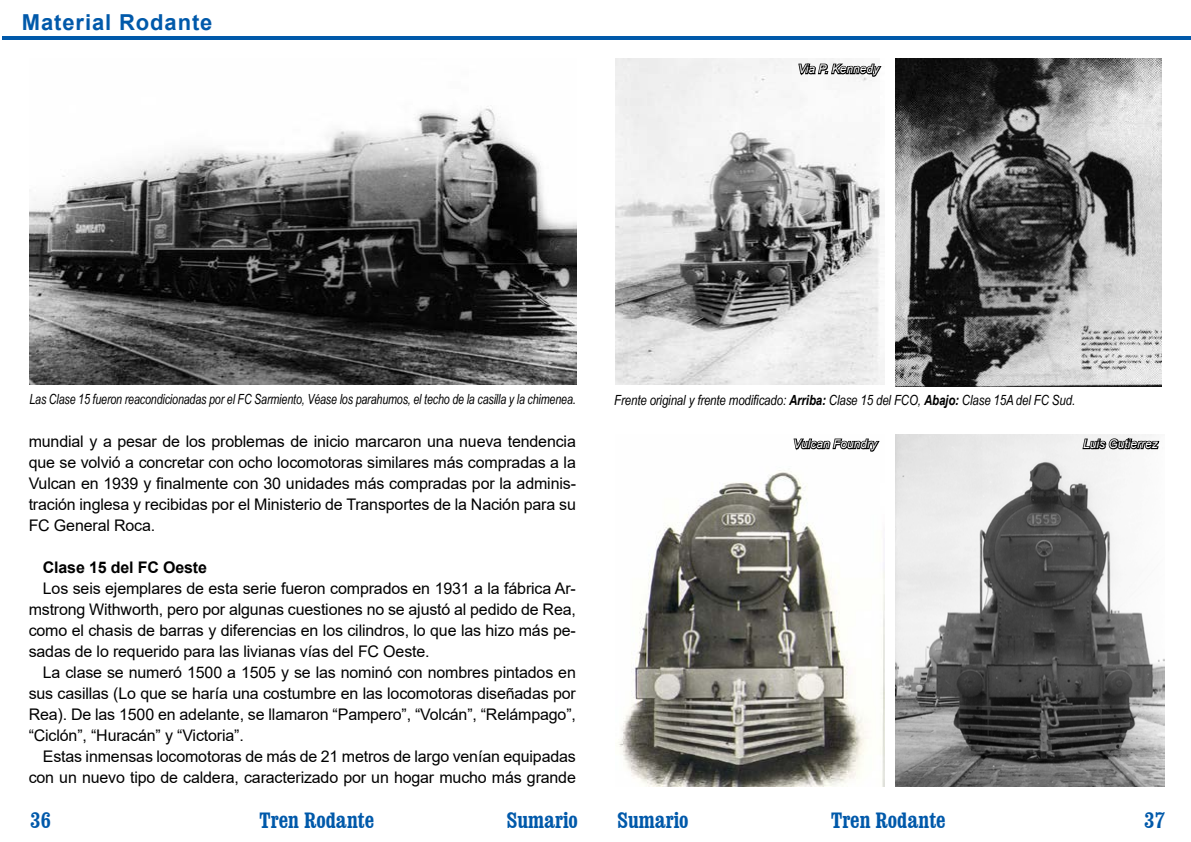
<style>
.page{position:relative;width:1191px;height:842px;background:#fff}
.page>*{position:absolute;margin:0;border:0;box-sizing:border-box;transform-origin:0 0}
.t1{font:700 condensed 22px "Clarendon BT";color:#0059aa}
.t2{font:700 22px "Arial";letter-spacing:.04em;color:#0059aa}
.t3{font:16px/21px "Arial";letter-spacing:-.01em;color:#000;text-align:justify}
.t4{font:700 16px "Arial";letter-spacing:-.01em;color:#000}
.t5{font:italic 14px "Arial Narrow";letter-spacing:-.01em;color:#000;scale:.93 1}
.t6{font:italic 14px "Arial Narrow";letter-spacing:-.01em;color:#000}
.t7{font:italic 12px "Arial";color:#fff}
.s1{font-weight:700}
</style>
<div class="page">
<hr style="left:2px;top:36px;width:1189px;height:4px;background:#0059aa">
<img style="left:29px;top:106px;width:547px;height:279px">
<img style="left:895px;top:59px;width:266px;height:328px">
<img style="left:615px;top:59px;width:269px;height:326px">
<img style="left:618px;top:470px;width:266px;height:316px">
<img style="left:895px;top:435px;width:269px;height:351px">
<svg style="left:1081px;top:436px;width:81px;height:17px"></svg>
<svg style="left:793px;top:438px;width:87px;height:14px"></svg>
<svg style="left:797px;top:62px;width:86px;height:17px"></svg>
<h1 class="t2" style="left:22px;top:6px;width:192px">Material Rodante</h1>
<p class="t7" style="left:798px;top:61px;width:82px">Via P. Kennedy</p>
<p class="t5" style="left:29px;top:389px;width:589px">Las Clase 15 fueron reacondicionadas por el FC Sarmiento, Véase los parahumos, el techo de la casilla y la chimenea.</p>
<p class="t6" style="left:614px;top:390px;width:462px">Frente original y frente modificado: <span class="s1">Arriba:</span> Clase 15 del FCO, <span class="s1">Abajo:</span> Clase 15A del FC Sud.</p>
<p class="t7" style="left:793px;top:436px;width:85px">Vulcan Foundry</p>
<p class="t7" style="left:1083px;top:436px;width:76px">Luis Gutierrez</p>
<p class="t3" style="left:29px;top:430px;width:549px">mundial y a pesar de los problemas de inicio marcaron una nueva tendencia que se volvió a concretar con ocho locomotoras similares más compradas a la Vulcan en 1939 y finalmente con 30 unidades más compradas por la adminis&shy;tración inglesa y recibidas por el Ministerio de Transportes de la Nación para su FC General Roca.</p>
<p class="t4" style="left:43px;top:556px;width:165px">Clase 15 del FC Oeste</p>
<p class="t3" style="left:29px;top:577px;width:549px;text-indent:14px">Los seis ejemplares de esta serie fueron comprados en 1931 a la fábrica Ar&shy;mstrong Withworth, pero por algunas cuestiones no se ajustó al pedido de Rea, como el chasis de barras y diferencias en los cilindros, lo que las hizo más pe&shy;sadas de lo requerido para las livianas vías del FC Oeste.</p>
<p class="t3" style="left:29px;top:661px;width:549px;text-indent:14px">La clase se numeró 1500 a 1505 y se las nominó con nombres pintados en sus casillas (Lo que se haría una costumbre en las locomotoras diseñadas por Rea). De las 1500 en adelante, se llamaron “Pampero”, “Volcán”, “Relámpago”, “Ciclón”, “Huracán” y “Victoria”.</p>
<p class="t3" style="left:29px;top:745px;width:549px;text-align:right">Estas inmensas locomotoras de más de 21 metros de largo venían equipadas con un nuevo tipo de caldera, caracterizado por un hogar mucho más grande</p>
<h1 class="t1" style="left:30px;top:807px;width:22px">36</h1>
<h1 class="t1" style="left:260px;top:807px;width:116px">Tren Rodante</h1>
<h1 class="t1" style="left:507px;top:807px;width:73px">Sumario</h1>
<h1 class="t1" style="left:617px;top:807px;width:73px">Sumario</h1>
<h1 class="t1" style="left:831px;top:807px;width:116px">Tren Rodante</h1>
<h1 class="t1" style="left:1144px;top:807px;width:22px">37</h1>
</div>
